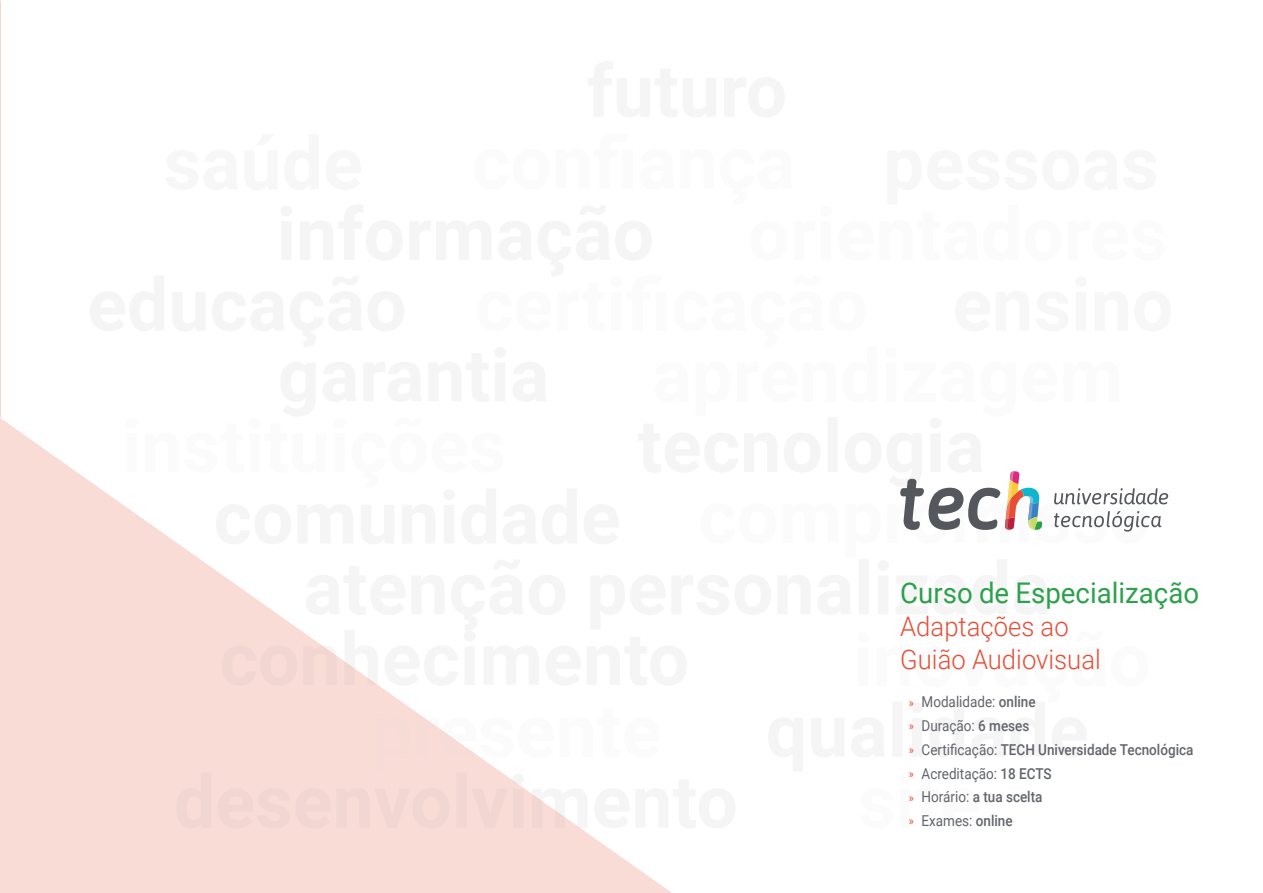
<style>
.page{position:relative;width:1263px;height:893px;background:#fff}
.page>*{position:absolute;margin:0;border:0;box-sizing:border-box;transform-origin:0 0}
.t1{font:28.5px "Roboto";color:#2ca14b}
.t2{font:300 27px/33px "Roboto";color:#e94d35;scale:.95 1}
.t3{font:500 15px/23.7px "Roboto";color:#61646a;scale:.9 1}
.s1{font-weight:400;font-size:12px;color:#e94d35}
.s2{font-weight:400}
</style>
<div class="page">
<svg style="left:0;top:418px;width:672px;height:475px;background:#fae0dc"></svg>
<svg style="left:306px;top:559px;width:366px;height:71px"></svg>
<svg style="left:222px;top:630px;width:450px;height:56px"></svg>
<svg style="left:176px;top:709px;width:496px;height:119px"></svg>
<svg style="left:90px;top:418px;width:1079px;height:140px"></svg>
<h1 class="t1" style="left:900px;top:573px;width:300px">Curso de Especialização</h1>
<h2 class="t2" style="left:900px;top:609px;width:213px">Adaptações ao<br>Guião Audiovisual</h2>
<p class="t3" style="left:909px;top:690px;width:318px"><span class="s1">»</span> <span class="s2">Modalidade:</span> online<br><span class="s1">»</span> <span class="s2">Duração:</span> 6 meses<br><span class="s1">»</span> <span class="s2">Certificação:</span> TECH Universidade Tecnológica <span class="s1">»</span> <span class="s2">Acreditação:</span> 18 ECTS<br><span class="s1">»</span> <span class="s2">Horário:</span> a tua scelta<br><span class="s1">»</span> <span class="s2">Exames:</span> online</p>
</div>
